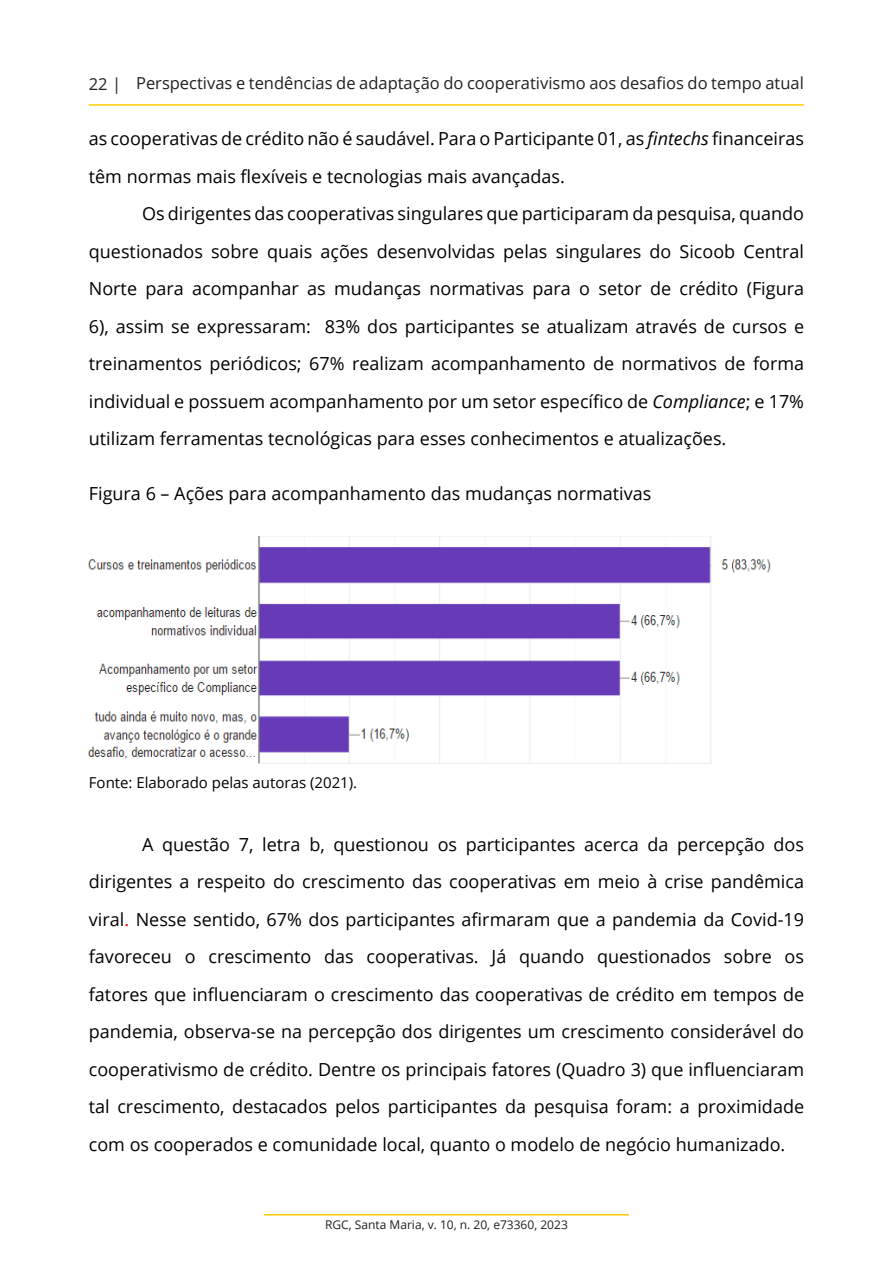
<style>
.page{position:relative;width:893px;height:1263px;background:#fff}
.page>*{position:absolute;margin:0;border:0;box-sizing:border-box;transform-origin:0 0}
._10-Texto{font:18px/37.5px "Open Sans";color:#000;text-align:justify}
._14-Titulo_Tabela_Figura_Quadro{font:18px "Open Sans";color:#000}
.t1{font:16.5px "Open Sans";color:#231f20}
._19-Legenda_Tabela_Figura_Quadro{font:15px "Open Sans";color:#000}
.t2{font:12px "Open Sans";color:#231f20}
.s1{font-style:italic}
.s2{color:#f00}
</style>
<div class="page">
<hr style="left:89px;top:104px;width:715px;height:2px;background:#ffcc05">
<hr style="left:264px;top:1214px;width:365px;height:1px;background:#ffcc05">
<img style="left:89px;top:537px;width:682px;height:226px">
<p class="t1" style="left:89px;top:72px;width:716px">22 | Perspectivas e tendências de adaptação do cooperativismo aos desafios do tempo atual</p>
<p class="_10-Texto" style="left:89px;top:119px;width:717px">as cooperativas de crédito não é saudável. Para o Participante 01, as <span class="s1">fintechs</span> financeiras têm normas mais flexíveis e tecnologias mais avançadas.</p>
<p class="_10-Texto" style="left:89px;top:194px;width:717px;text-indent:53px">Os dirigentes das cooperativas singulares que participaram da pesquisa, quando questionados sobre quais ações desenvolvidas pelas singulares do Sicoob Central Norte para acompanhar as mudanças normativas para o setor de crédito (Figura 6), assim se expressaram: 83% dos participantes se atualizam através de cursos e treinamentos periódicos; 67% realizam acompanhamento de normativos de forma individual e possuem acompanhamento por um setor específico de <span class="s1">Compliance</span>; e 17% utilizam ferramentas tecnológicas para esses conhecimentos e atualizações.</p>
<p class="_14-Titulo_Tabela_Figura_Quadro" style="left:89px;top:481px;width:564px">Figura 6 – Ações para acompanhamento das mudanças normativas</p>
<p class="_19-Legenda_Tabela_Figura_Quadro" style="left:89px;top:772px;width:270px">Fonte: Elaborado pelas autoras (2021).</p>
<p class="_10-Texto" style="left:89px;top:825px;width:717px;text-indent:53px">A questão 7, letra b, questionou os participantes acerca da percepção dos dirigentes a respeito do crescimento das cooperativas em meio à crise pandêmica viral<span class="s2">.</span> Nesse sentido, 67% dos participantes afirmaram que a pandemia da Covid-19 favoreceu o crescimento das cooperativas. Já quando questionados sobre os fatores que influenciaram o crescimento das cooperativas de crédito em tempos de pandemia, observa-se na percepção dos dirigentes um crescimento considerável do cooperativismo de crédito. Dentre os principais fatores (Quadro 3) que influenciaram tal crescimento, destacados pelos participantes da pesquisa foram: a proximidade com os cooperados e comunidade local, quanto o modelo de negócio humanizado.</p>
<p class="t2" style="left:325px;top:1217px;width:244px">RGC, Santa Maria, v. 10, n. 20, e73360, 2023</p>
</div>
